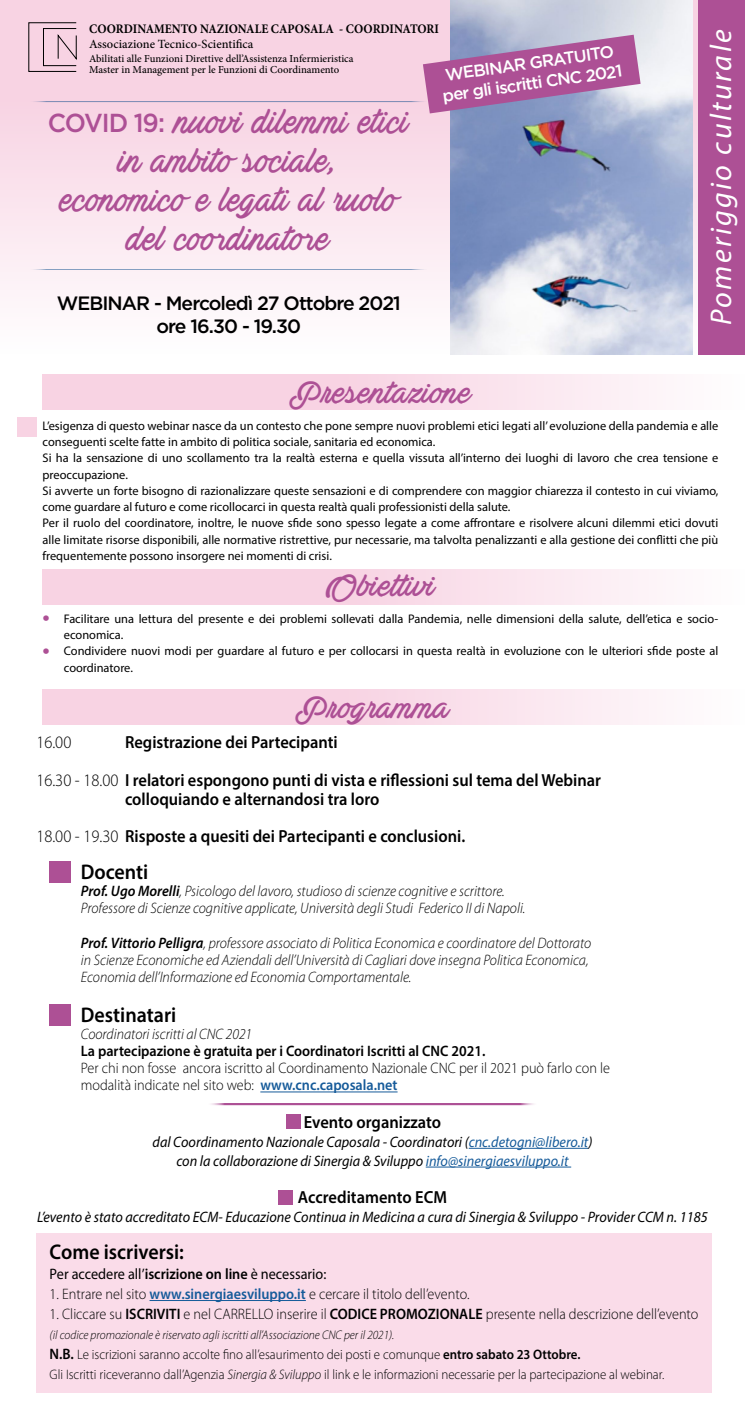
<style>
.page{position:relative;width:745px;height:1418px;background:#fff}
.page>*{position:absolute;margin:0;border:0;box-sizing:border-box;transform-origin:0 0}
.t1{font:39px/39px "Actonia PERSONALUSE";color:#ad5095;text-align:center;scale:.93 1}
.t2{font:35px "Actonia PERSONALUSE";color:#ad5095}
.t3{font:italic 30px "Myriad Pro";letter-spacing:.08em;color:#fff}
.t4{font:600 21.25px "Myriad Pro";color:#000;scale:.94 1}
.t5{font:500 19.25px/23.1px "Gotham";letter-spacing:-.05em;color:#000;text-align:center}
.t6{font:600 17.5px/37.5px "Myriad Pro";color:#000;scale:.94 1}
.t7{font:300 17.5px "Myriad Pro";color:#000;scale:.94 1}
.t8{font:500 16.88px/20.2px "Gotham";color:#fff;text-align:center}
.t9{font:italic 300 15.12px/17.1px "Myriad Pro";color:#000;scale:.94 1}
.t10{font:300 15.12px/17.1px "Myriad Pro";color:#000;scale:.94 1}
.t11{font:italic 15.12px/18.8px "Myriad Pro";color:#000;text-align:center;scale:.94 1}
.t12{font:600 15.12px "Myriad Pro";color:#000;scale:.94 1}
.t13{font:15.12px "Myriad Pro";color:#000;scale:.94 1}
.t14{font:300 13.75px/20px "Myriad Pro";color:#000;scale:.94 1}
.t15{font:700 13px "Minion Pro";color:#000;scale:.92 1}
.t16{font:12.5px/16.2px "Myriad Pro";color:#000}
.t17{font:italic 300 12.5px "Myriad Pro";color:#000;scale:.94 1}
.t18{font:500 12.5px "Minion Pro";color:#000}
.t19{font:500 10.75px/10.8px "Minion Pro";color:#000}
.s1{font-family:"Gotham";font-weight:500;font-size:26px}
.s2{font-size:26.25px;color:#ad5095}
.s3{font-weight:300}
.s4{font-weight:600}
.s5{font-weight:600;color:#165b9a}
.s6{color:#165b9a}
.s7{font-weight:600;font-size:15.12px}
.s8{font-style:italic}
</style>
<div class="page">
<div style="left:43px;top:569px;width:701px;height:35px;background:linear-gradient(to right,#f6c8dc,#fdf6f9)"></div>
<div style="left:36px;top:1233px;width:675px;height:159px;background:#fadce9"></div>
<div style="left:0;top:0;width:744px;height:354px;background:linear-gradient(to bottom,#f6cadd,#fdfbfc)"></div>
<img style="left:450px;top:0;width:241px;height:354px">
<svg style="left:28px;top:22px;width:49px;height:50px;background:#d7b6c4"></svg>
<hr style="left:28px;top:101px;width:401px;height:1px;background:#004588">
<hr style="left:28px;top:269px;width:401px;height:1px;background:#004588">
<div style="left:43px;top:374px;width:701px;height:36px;background:linear-gradient(to right,#f6c8dc,#fdf6f9)"></div>
<div style="left:17px;top:417px;width:19px;height:19px;background:#f8d3e3"></div>
<div style="left:43px;top:689px;width:701px;height:36px;background:linear-gradient(to right,#f6c8dc,#fdf6f9)"></div>
<hr style="left:207px;top:1102px;width:330px;height:3px;background:#ad5095">
<div style="left:50px;top:861px;width:21px;height:22px;background:#ad5095"></div>
<hr style="left:260px;top:1091px;width:137px;height:1px;background:#165b9a">
<hr style="left:468px;top:1147px;width:120px;height:1px;background:#165b9a">
<hr style="left:425px;top:1166px;width:146px;height:1px;background:#165b9a">
<div style="left:286px;top:1114px;width:14px;height:15px;background:#ad5095"></div>
<div style="left:279px;top:1189px;width:14px;height:15px;background:#ad5095"></div>
<hr style="left:149px;top:1300px;width:157px;height:1px;background:#165b9a">
<div style="left:50px;top:1004px;width:21px;height:22px;background:#ad5095"></div>
<svg style="left:422px;top:35px;width:218px;height:78px;background:#ae76ac"></svg>
<div style="left:698px;top:0;width:46px;height:354px;background:#ad5095"></div>
<p class="t15" style="left:89px;top:20px;width:381px">COORDINAMENTO NAZIONALE CAPOSALA - COORDINATORI</p>
<p class="t18" style="left:89px;top:35px;width:166px">Associazione Tecnico-Scientifica</p>
<p class="t19" style="left:89px;top:53px;width:266px">Abilitati alle Funzioni Direttive dell’Assistenza Infermieristica<br>Master in Management per le Funzioni di Coordinamento</p>
<h1 class="t1" style="left:48px;top:105px;width:389px"><span class="s1">COVID 19:</span> nuovi dilemmi etici in ambito sociale,<br>economico e legati al ruolo del coordinatore</h1>
<h3 class="t8" style="left:438px;top:65px;width:182px;rotate:-8deg">WEBINAR GRATUITO per gli iscritti CNC 2021</h3>
<h3 class="t5" style="left:57px;top:291px;width:345px">WEBINAR - Mercoledì 27 Ottobre 2021 ore 16.30 - 19.30</h3>
<h3 class="t3" style="left:702px;top:325px;width:297px;rotate:-90deg">Pomeriggio culturale</h3>
<h2 class="t2" style="left:289px;top:375px;width:183px">Presentazione</h2>
<p class="t16" style="left:43px;top:417px;width:677px">L’esigenza di questo webinar nasce da un contesto che pone sempre nuovi problemi etici legati all’ evoluzione della pandemia e alle conseguenti scelte fatte in ambito di politica sociale, sanitaria ed economica.<br>Si ha la sensazione di uno scollamento tra la realtà esterna e quella vissuta all’interno dei luoghi di lavoro che crea tensione e preoccupazione.<br>Si avverte un forte bisogno di razionalizzare queste sensazioni e di comprendere con maggior chiarezza il contesto in cui viviamo, come guardare al futuro e come ricollocarci in questa realtà quali professionisti della salute.<br>Per il ruolo del coordinatore, inoltre, le nuove sfide sono spesso legate a come affrontare e risolvere alcuni dilemmi etici dovuti alle limitate risorse disponibili, alle normative ristrettive, pur necessarie, ma talvolta penalizzanti e alla gestione dei conflitti che più frequentemente possono insorgere nei momenti di crisi.</p>
<h2 class="t2" style="left:325px;top:568px;width:111px">Obiettivi</h2>
<p class="t16" style="left:64px;top:610px;width:655px;text-indent:-21px"><span class="s2">•</span> Facilitare una lettura del presente e dei problemi sollevati dalla Pandemia, nelle dimensioni della salute, dell’etica e socio&shy;economica.</p>
<p class="t16" style="left:64px;top:643px;width:655px;text-indent:-21px"><span class="s2">•</span> Condividere nuovi modi per guardare al futuro e per collocarsi in questa realtà in evoluzione con le ulteriori sfide poste al coordinatore.</p>
<h2 class="t2" style="left:295px;top:690px;width:156px">Programma</h2>
<h3 class="t6" style="left:36px;top:723px;width:602px;text-indent:89px">Registrazione dei Partecipanti<br><span class="s3">16.30 - 18.00</span> I relatori espongono punti di vista e riflessioni sul tema del Webinar</h3>
<h3 class="t6" style="left:36px;top:779px;width:457px;text-align:center">colloquiando e alternandosi tra loro<br><span class="s3">18.00 - 19.30</span> Risposte a quesiti dei Partecipanti e conclusioni.</h3>
<h3 class="t7" style="left:36px;top:732px;width:39px">16.00</h3>
<h3 class="t4" style="left:81px;top:858px;width:73px">Docenti</h3>
<p class="t9" style="left:81px;top:882px;width:474px"><span class="s4">Prof. Ugo Morelli</span>, Psicologo del lavoro, studioso di scienze cognitive e scrittore.<br>Professore di Scienze cognitive applicate, Università degli Studi Federico II di Napoli.</p>
<p class="t9" style="left:81px;top:934px;width:544px"><span class="s4">Prof. Vittorio Pelligra</span>, professore associato di Politica Economica e coordinatore del Dottorato in Scienze Economiche ed Aziendali dell’Università di Cagliari dove insegna Politica Economica,<br>Economia dell’Informazione ed Economia Comportamentale.</p>
<h3 class="t4" style="left:81px;top:1001px;width:103px">Destinatari</h3>
<p class="t9" style="left:81px;top:1025px;width:184px">Coordinatori iscritti al CNC 2021</p>
<p class="t12" style="left:81px;top:1041px;width:431px">La partecipazione è gratuita per i Coordinatori Iscritti al CNC 2021.</p>
<p class="t10" style="left:81px;top:1059px;width:564px">Per chi non fosse ancora iscritto al Coordinamento Nazionale CNC per il 2021 può farlo con le modalità indicate nel sito web: <span class="s5">www.cnc.caposala.net</span></p>
<h3 class="t6" style="left:304px;top:1102px;width:147px">Evento organizzato</h3>
<p class="t11" style="left:152px;top:1132px;width:469px">dal Coordinamento Nazionale Caposala - Coordinatori (<span class="s6">cnc.detogni@libero.it</span>) con la collaborazione di Sinergia &amp; Sviluppo <span class="s6">info@sinergiaesviluppo.it</span></p>
<h3 class="t6" style="left:298px;top:1177px;width:160px">Accreditamento ECM</h3>
<p class="t11" style="left:37px;top:1207px;width:714px">L’evento è stato accreditato ECM- Educazione Continua in Medicina a cura di Sinergia &amp; Sviluppo - Provider CCM n. 1185</p>
<h3 class="t4" style="left:50px;top:1238px;width:144px">Come iscriversi:</h3>
<p class="t13" style="left:50px;top:1264px;width:295px">Per accedere all’<span class="s4">iscrizione on line</span> è necessario:</p>
<p class="t10" style="left:50px;top:1285px;width:448px">1. Entrare nel sito <span class="s5">www.sinergiaesviluppo.it</span> e cercare il titolo dell’evento.</p>
<p class="t10" style="left:50px;top:1305px;width:691px">1. Cliccare su <span class="s4">ISCRIVITI</span> e nel CARRELLO inserire il <span class="s4">CODICE PROMOZIONALE</span> presente nella descrizione dell’evento</p>
<p class="t17" style="left:50px;top:1327px;width:368px">(il codice promozionale è riservato agli iscritti all’Associazione CNC per il 2021).</p>
<p class="t14" style="left:50px;top:1344px;width:655px"><span class="s7">N.B.</span> Le iscrizioni saranno accolte fino all’esaurimento dei posti e comunque <span class="s4">entro sabato 23 Ottobre.<br></span>Gli Iscritti riceveranno dall’Agenzia <span class="s8">Sinergia &amp; Sviluppo</span> il link e le informazioni necessarie per la partecipazione al webinar.</p>
</div>
